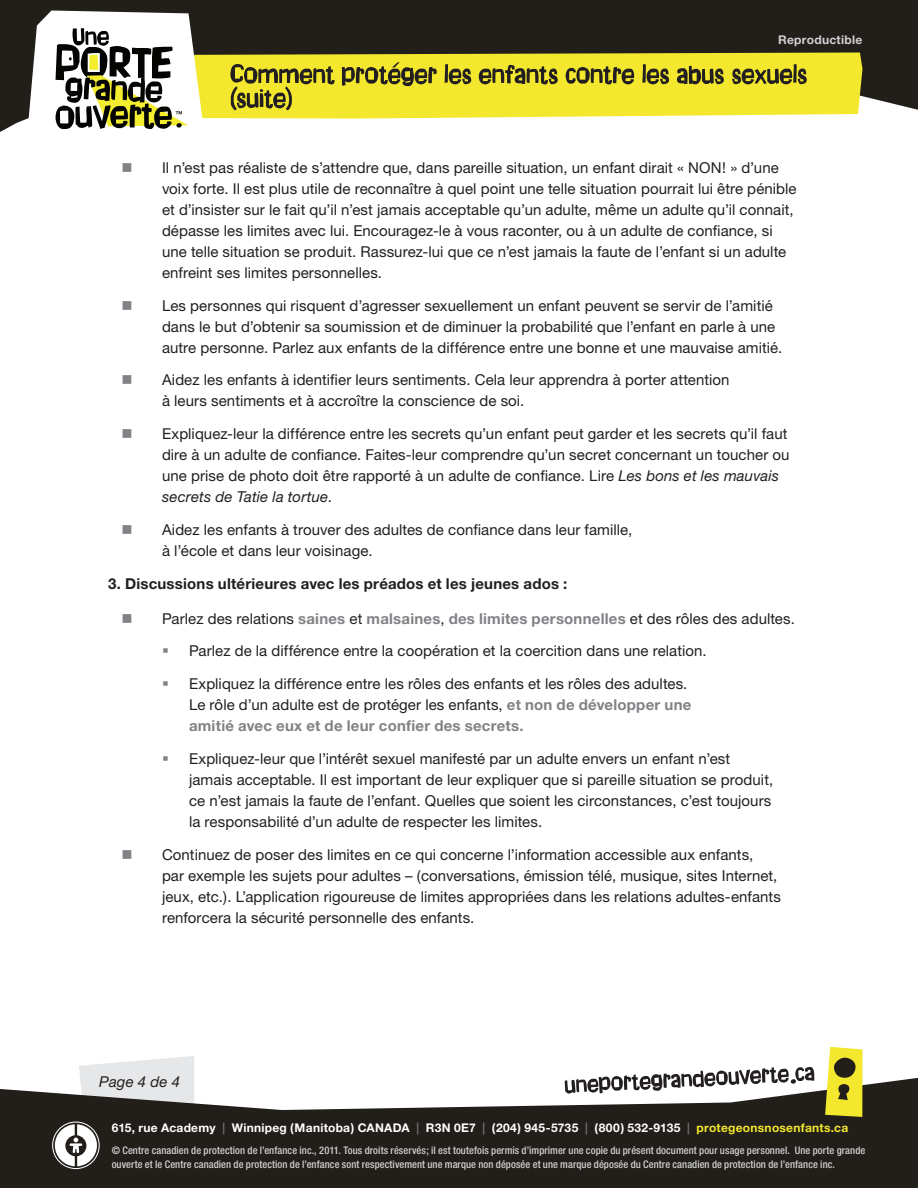
<style>
.page{position:relative;width:918px;height:1188px;background:#fff}
.page>*{position:absolute;margin:0;border:0;box-sizing:border-box;transform-origin:0 0}
.bullets{font:15px/21px "Helvetica Neue";letter-spacing:.005em;color:#231f20}
.subbullets{font:15px/21px "Helvetica Neue";letter-spacing:.005em;color:#231f20}
.t1{font:700 15px "Helvetica Neue";letter-spacing:.015em;color:#231f20}
.t2{font:italic 15px "Helvetica Neue";letter-spacing:.01em;color:#231f20}
.t3{font:700 12px "Helvetica Neue";letter-spacing:.025em;color:#fff}
.t4{font:700 12px "Helvetica Neue";letter-spacing:.025em;color:#d1d2d4}
.t5{font:500 condensed 10.5px/13.5px "Helvetica Neue";letter-spacing:.005em;color:#d1d2d4}
.s1{font-style:italic}
.s2{font-weight:700;color:#808285}
.s3{color:#6c6d70}
.s4{color:#f3e82d}
</style>
<div class="page">
<svg style="left:0;top:0;width:918px;height:132px;fill:#221e1a"></svg>
<svg style="left:204px;top:52px;width:658px;height:67px;background:#e5dc3f"></svg>
<svg style="left:28px;top:10px;width:176px;height:119px"></svg>
<svg style="left:0;top:1077px;width:918px;height:111px;fill:#221e1a"></svg>
<svg style="left:825px;top:1047px;width:37px;height:70px;background:#c8bf38"></svg>
<svg style="left:52px;top:1056px;width:142px;height:113px"></svg>
<svg style="left:565px;top:1067px;width:249px;height:27px"></svg>
<svg style="left:230px;top:62px;width:577px;height:48px;background:#cac02a"></svg>
<p class="t4" style="left:778px;top:32px;width:86px">Reproductible</p>
<p class="bullets" style="left:162px;top:157px;width:636px">Il n’est pas réaliste de s’attendre que, dans pareille situation, un enfant dirait « NON! » d’une voix forte. Il est plus utile de reconnaître à quel point une telle situation pourrait lui être pénible et d’insister sur le fait qu’il n’est jamais acceptable qu’un adulte, même un adulte qu’il connait, dépasse les limites avec lui. Encouragez-le à vous raconter, ou à un adulte de confiance, si une telle situation se produit. Rassurez-lui que ce n’est jamais la faute de l’enfant si un adulte enfreint ses limites personnelles.</p>
<p class="bullets" style="left:162px;top:295px;width:622px">Les personnes qui risquent d’agresser sexuellement un enfant peuvent se servir de l’amitié dans le but d’obtenir sa soumission et de diminuer la probabilité que l’enfant en parle à une autre personne. Parlez aux enfants de la différence entre une bonne et une mauvaise amitié.</p>
<p class="bullets" style="left:162px;top:369px;width:569px">Aidez les enfants à identifier leurs sentiments. Cela leur apprendra à porter attention à leurs sentiments et à accroître la conscience de soi.</p>
<p class="bullets" style="left:162px;top:423px;width:629px">Expliquez-leur la différence entre les secrets qu’un enfant peut garder et les secrets qu’il faut dire à un adulte de confiance. Faites-leur comprendre qu’un secret concernant un toucher ou une prise de photo doit être rapporté à un adulte de confiance. Lire <span class="s1">Les bons et les mauvais secrets de Tatie la tortue</span>.</p>
<p class="bullets" style="left:162px;top:519px;width:472px">Aidez les enfants à trouver des adultes de confiance dans leur famille, à l’école et dans leur voisinage.</p>
<p class="t1" style="left:108px;top:574px;width:461px">3. Discussions ultérieures avec les préados et les jeunes ados :</p>
<p class="bullets" style="left:162px;top:608px;width:634px">Parlez des relations <span class="s2">saines</span> et <span class="s2">malsaines</span>, <span class="s2">des limites personnelles</span> et des rôles des adultes.</p>
<p class="subbullets" style="left:189px;top:640px;width:519px">Parlez de la différence entre la coopération et la coercition dans une relation.</p>
<p class="subbullets" style="left:189px;top:673px;width:504px">Expliquez la différence entre les rôles des enfants et les rôles des adultes.<br>Le rôle d’un adulte est de protéger les enfants, <span class="s2">et non de développer une amitié avec eux et de leur confier des secrets.</span></p>
<p class="subbullets" style="left:189px;top:748px;width:586px">Expliquez-leur que l’intérêt sexuel manifesté par un adulte envers un enfant n’est jamais acceptable. Il est important de leur expliquer que si pareille situation se produit, ce n’est jamais la faute de l’enfant. Quelles que soient les circonstances, c’est toujours la responsabilité d’un adulte de respecter les limites.</p>
<p class="bullets" style="left:162px;top:844px;width:620px">Continuez de poser des limites en ce qui concerne l’information accessible aux enfants,<br>par exemple les sujets pour adultes – (conversations, émission télé, musique, sites Internet, jeux, etc.). L’application rigoureuse de limites appropriées dans les relations adultes-enfants renforcera la sécurité personnelle des enfants.</p>
<p class="t2" style="left:99px;top:1072px;width:82px">Page 4 de 4</p>
<p class="t3" style="left:112px;top:1120px;width:738px">615, rue Academy <span class="s3">|</span> Winnipeg (Manitoba) CANADA <span class="s3">|</span> R3N 0E7 <span class="s3">|</span> (204) 945-5735 <span class="s3">|</span> (800) 532-9135 <span class="s3">|</span> <span class="s4">protegeonsnosenfants.ca</span></p>
<p class="t5" style="left:112px;top:1144px;width:755px">© Centre canadien de protection de l’enfance inc., 2011. Tous droits réservés; il est toutefois permis d’imprimer une copie du présent document pour usage personnel. Une porte grande ouverte et le Centre canadien de protection de l’enfance sont respectivement une marque non déposée et une marque déposée du Centre canadien de protection de l’enfance inc.</p>
</div>
